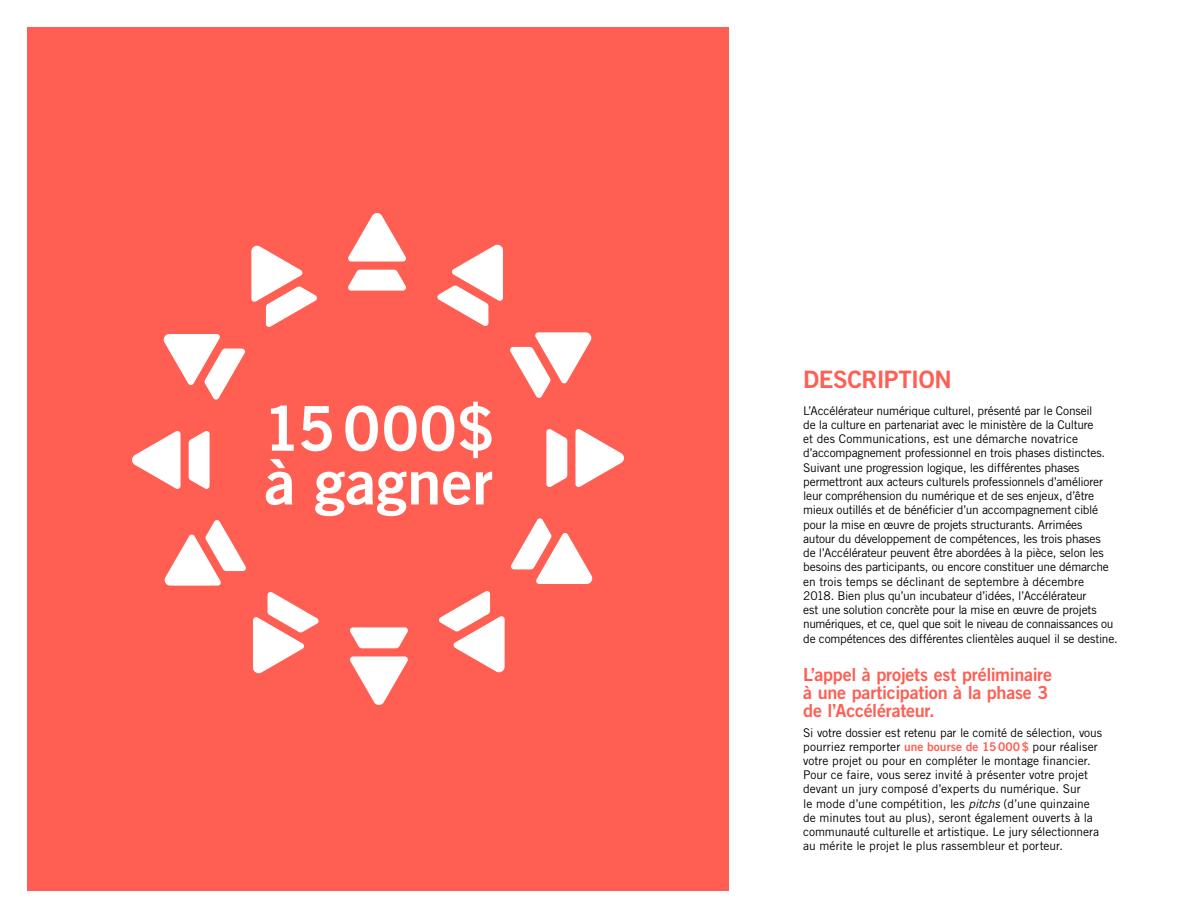
<style>
.page{position:relative;width:1188px;height:918px;background:#fff}
.page>*{position:absolute;margin:0;border:0;box-sizing:border-box;transform-origin:0 0}
.t1{font:24px "Trade Gothic Bold Two";letter-spacing:-.02em;color:#ff5e52}
.t2{font:18px/18px "Trade Gothic Bold Two";letter-spacing:-.015em;color:#ff5e52}
.t3{font:12px/14.2px "Trade Gothic";letter-spacing:-.015em;color:#000}
.s1{font-family:"Trade Gothic Bold Two";color:#ff5e52}
.s2{font-style:italic}
</style>
<div class="page">
<div style="left:27px;top:27px;width:702px;height:864px;background:#ff5e52"></div>
<svg style="left:271px;top:405px;width:23px;height:46px"></svg>
<svg style="left:301px;top:406px;width:31px;height:45px"></svg>
<svg style="left:345px;top:405px;width:33px;height:46px"></svg>
<svg style="left:384px;top:405px;width:70px;height:46px"></svg>
<svg style="left:460px;top:402px;width:32px;height:56px"></svg>
<svg style="left:266px;top:459px;width:26px;height:46px"></svg>
<svg style="left:315px;top:472px;width:155px;height:44px"></svg>
<svg style="left:476px;top:472px;width:16px;height:32px"></svg>
<svg style="left:546px;top:429px;width:21px;height:58px"></svg>
<svg style="left:575px;top:429px;width:49px;height:58px"></svg>
<svg style="left:510px;top:332px;width:82px;height:66px"></svg>
<svg style="left:437px;top:244px;width:66px;height:82px"></svg>
<svg style="left:348px;top:270px;width:58px;height:21px"></svg>
<svg style="left:348px;top:213px;width:58px;height:49px"></svg>
<svg style="left:251px;top:245px;width:66px;height:82px"></svg>
<svg style="left:163px;top:334px;width:82px;height:66px"></svg>
<svg style="left:189px;top:431px;width:21px;height:58px"></svg>
<svg style="left:132px;top:431px;width:49px;height:58px"></svg>
<svg style="left:164px;top:520px;width:82px;height:66px"></svg>
<svg style="left:253px;top:592px;width:66px;height:82px"></svg>
<svg style="left:350px;top:627px;width:58px;height:21px"></svg>
<svg style="left:350px;top:656px;width:58px;height:49px"></svg>
<svg style="left:439px;top:591px;width:66px;height:82px"></svg>
<svg style="left:511px;top:518px;width:82px;height:66px"></svg>
<h1 class="t1" style="left:803px;top:365px;width:150px">DESCRIPTION</h1>
<p class="t3" style="left:803px;top:403px;width:316px">L’Accélérateur numérique culturel, présenté par le Conseil<br>de la culture en partenariat avec le ministère de la Culture<br>et des Communications, est une démarche novatrice d’accompagnement professionnel en trois phases distinctes.<br>Suivant une progression logique, les différentes phases permettront aux acteurs culturels professionnels d’améliorer leur compréhension du numérique et de ses enjeux, d’être mieux outillés et de bénéficier d’un accompagnement ciblé pour la mise en œuvre de projets structurants. Arrimées<br>autour du développement de compétences, les trois phases<br>de l’Accélérateur peuvent être abordées à la pièce, selon les besoins des participants, ou encore constituer une démarche en trois temps se déclinant de septembre à décembre 2018. Bien plus qu’un incubateur d’idées, l’Accélérateur<br>est une solution concrète pour la mise en œuvre de projets numériques, et ce, quel que soit le niveau de connaissances ou de compétences des différentes clientèles auquel il se destine.</p>
<h2 class="t2" style="left:803px;top:665px;width:250px">L’appel à projets est préliminaire à une participation à la phase 3 de l’Accélérateur.</h2>
<p class="t3" style="left:803px;top:725px;width:300px">Si votre dossier est retenu par le comité de sélection, vous pourriez remporter <span class="s1">une bourse de 15000$</span> pour réaliser votre projet ou pour en compléter le montage financier.<br>Pour ce faire, vous serez invité à présenter votre projet devant un jury composé d’experts du numérique. Sur<br>le mode d’une compétition, les <span class="s2">pitchs</span> (d’une quinzaine de minutes tout au plus), seront également ouverts à la communauté culturelle et artistique. Le jury sélectionnera au mérite le projet le plus rassembleur et porteur.</p>
</div>
